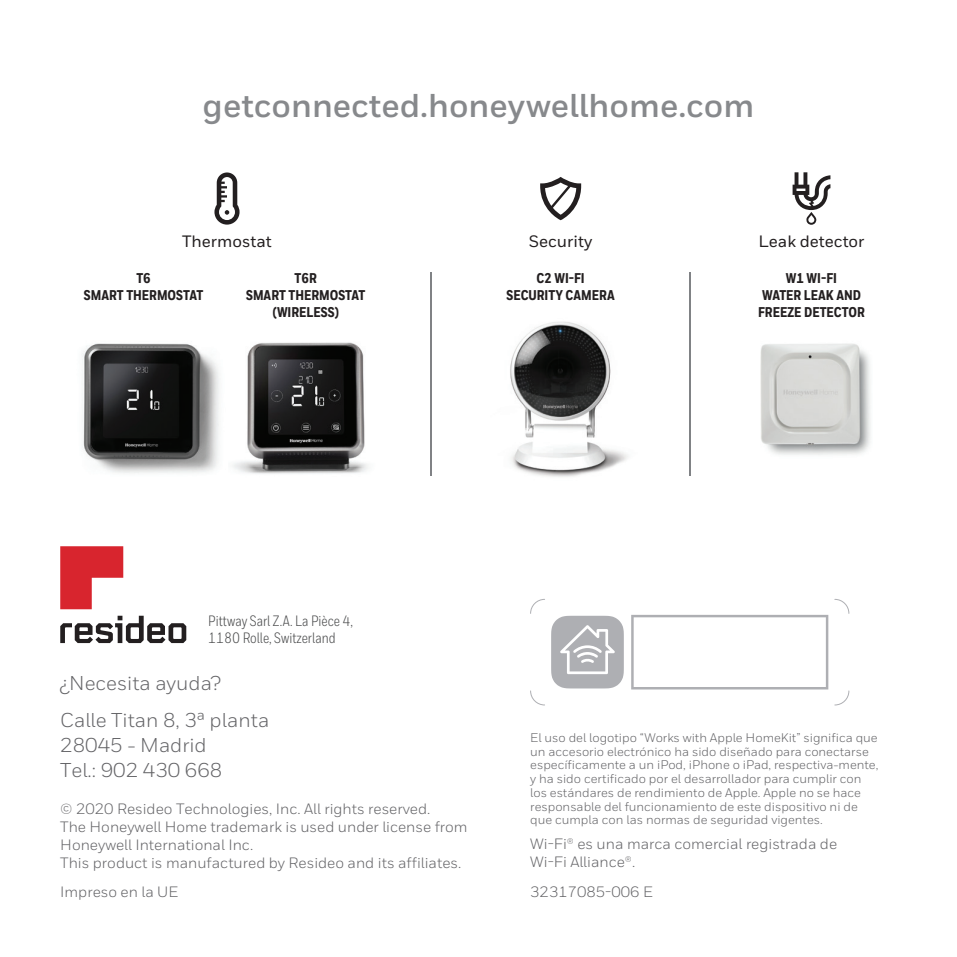
<style>
.page{position:relative;width:957px;height:957px;background:#fff}
.page>*{position:absolute;margin:0;border:0;box-sizing:border-box;transform-origin:0 0}
.t1{font:700 33px "Honeywell Sans";color:#87898c}
.t2{font:20px/36.2px "Honeywell Sans";color:#636366}
.t3{font:500 16.5px "Honeywell Sans";color:#231f20}
.t4{font:15px/18px "Honeywell Sans";color:#636366}
.t5{font:15px/16.8px "Honeywell Cond";color:#4b4c4d}
.t6{font:800 14px/17px "Honeywell Cond";color:#231f20;text-align:center}
.t7{font:12.5px/13.8px "Honeywell Sans";color:#636366}
</style>
<div class="page">
<svg style="left:530px;top:690px;width:15px;height:15px"></svg>
<svg style="left:834px;top:690px;width:15px;height:15px"></svg>
<svg style="left:834px;top:599px;width:15px;height:15px"></svg>
<svg style="left:530px;top:599px;width:15px;height:15px"></svg>
<svg style="left:551px;top:615px;width:277px;height:74px"></svg>
<svg style="left:60px;top:616px;width:126px;height:27px"></svg>
<svg style="left:60px;top:546px;width:63px;height:63px"></svg>
<svg style="left:214px;top:172px;width:25px;height:53px"></svg>
<img style="left:81px;top:343px;width:138px;height:130px">
<img style="left:233px;top:342px;width:135px;height:132px">
<svg style="left:540px;top:177px;width:41px;height:43px"></svg>
<svg style="left:792px;top:172px;width:38px;height:53px"></svg>
<hr style="left:690px;top:272px;width:1px;height:203px;background:#808285">
<hr style="left:430px;top:272px;width:1px;height:203px;background:#808285">
<img style="left:510px;top:322px;width:118px;height:155px">
<img style="left:760px;top:343px;width:111px;height:112px">
<h1 class="t1" style="left:203px;top:85px;width:553px">getconnected.honeywellhome.com</h1>
<h3 class="t3" style="left:182px;top:231px;width:91px">Thermostat</h3>
<h3 class="t3" style="left:529px;top:231px;width:65px">Security</h3>
<h3 class="t3" style="left:758px;top:231px;width:108px">Leak detector</h3>
<p class="t6" style="left:506px;top:270px;width:110px">C2 WI-FI<br>SECURITY CAMERA</p>
<p class="t6" style="left:758px;top:270px;width:108px">W1 WI-FI<br>WATER LEAK AND<br>FREEZE DETECTOR</p>
<p class="t6" style="left:84px;top:270px;width:121px">T6<br>SMART THERMOSTAT</p>
<p class="t6" style="left:246px;top:270px;width:121px">T6R<br>SMART THERMOSTAT (WIRELESS)</p>
<p class="t5" style="left:208px;top:613px;width:146px">Pittway Sarl Z.A. La Pièce 4,<br>1180 Rolle, Switzerland</p>
<h2 class="t2" style="left:60px;top:665px;width:210px">¿Necesita ayuda?<br>Calle Titan 8, 3ª planta</h2>
<h2 class="t2" style="left:60px;top:732px;width:164px;line-height:25px">28045 - Madrid<br>Tel.: 902 430 668</h2>
<p class="t4" style="left:60px;top:799px;width:409px">© 2020 Resideo Technologies, Inc. All rights reserved.<br>The Honeywell Home trademark is used under license from Honeywell International Inc.<br>This product is manufactured by Resideo and its affiliates.</p>
<p class="t4" style="left:60px;top:882px;width:119px">Impreso en la UE</p>
<p class="t7" style="left:530px;top:730px;width:350px">El uso del logotipo “Works with Apple HomeKit” significa que un accesorio electrónico ha sido diseñado para conectarse específicamente a un iPod, iPhone o iPad, respectiva-mente, y ha sido certificado por el desarrollador para cumplir con los estándares de rendimiento de Apple. Apple no se hace responsable del funcionamiento de este dispositivo ni de que cumpla con las normas de seguridad vigentes.</p>
<p class="t4" style="left:530px;top:835px;width:308px">Wi-Fi® es una marca comercial registrada de<br>Wi-Fi Alliance®.</p>
<p class="t4" style="left:530px;top:883px;width:124px">32317085-006 E</p>
</div>
